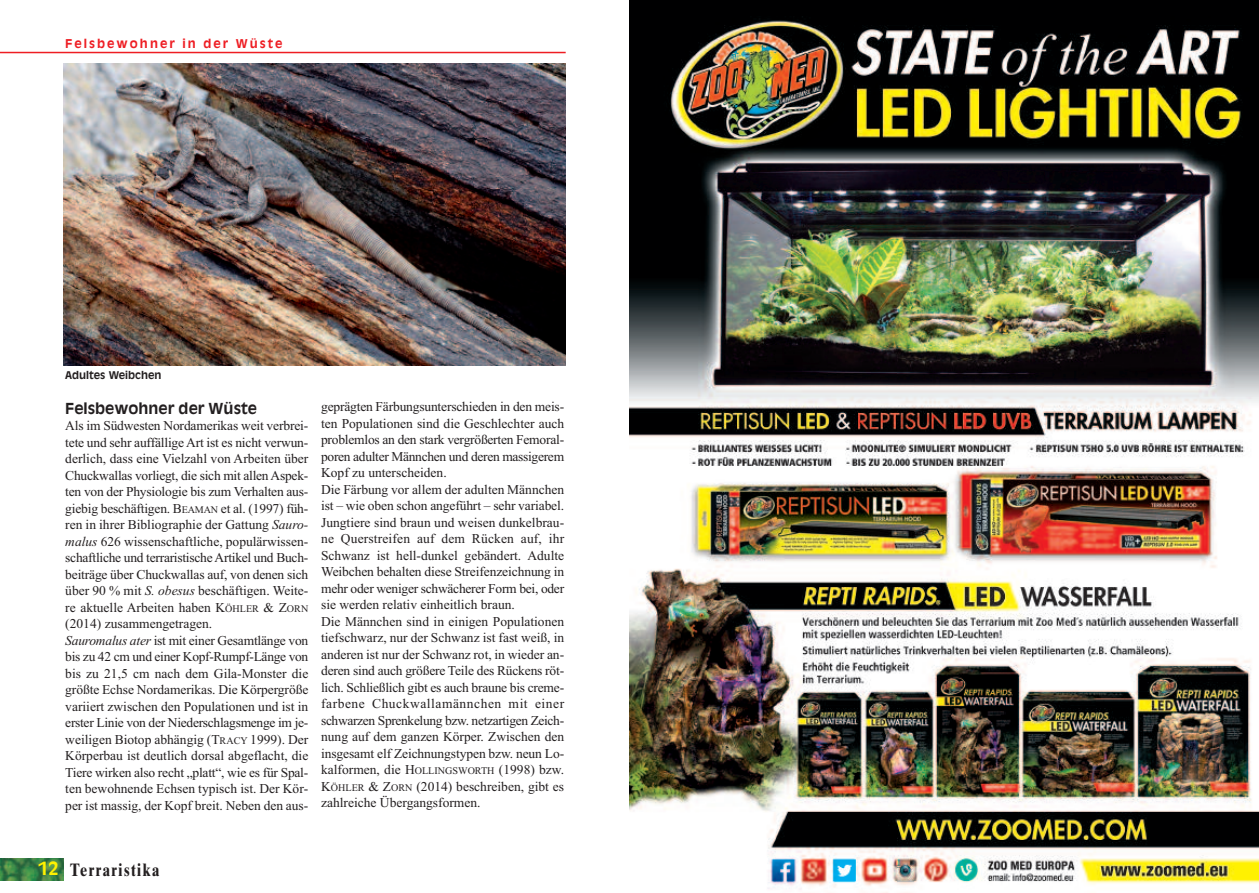
<style>
.page{position:relative;width:1259px;height:893px;background:#fff}
.page>*{position:absolute;margin:0;border:0;box-sizing:border-box;transform-origin:0 0}
.t1{font:18px "Times Ten Bold Os F";letter-spacing:.1em;color:#231f20;scale:.8 1}
.t2{font:700 18px "Antique Olive";color:#fff101}
.t3{font:700 15px "Antique Olive";color:#231f20}
.t4{font:13.5px/16.5px "Times New Roman";letter-spacing:-.005em;color:#231f20}
.t5{font:700 12px "Antique Olive";letter-spacing:.165em;color:#ee1d23}
.t6{font:700 10.5px "Antique Olive";color:#231f20}
.s1{font-size:10.2px}
.s2{font-style:italic}
</style>
<div class="page">
<img style="left:0;top:859px;width:64px;height:21px">
<hr style="left:0;top:52px;width:566px;height:1px;background:#ee1d23">
<img style="left:629px;top:0;width:630px;height:893px">
<img style="left:64px;top:64px;width:502px;height:301px">
<p class="t5" style="left:65px;top:39px;width:219px">Felsbewohner in der Wüste</p>
<p class="t6" style="left:65px;top:371px;width:98px">Adultes Weibchen</p>
<p class="t3" style="left:65px;top:402px;width:193px">Felsbewohner der Wüste</p>
<p class="t4" style="left:65px;top:417px;width:245px">Als im Südwesten Nordamerikas weit verbrei&shy;tete und sehr auffällige Art ist es nicht verwun&shy;derlich, dass eine Vielzahl von Arbeiten über Chuckwallas vorliegt, die sich mit allen Aspek&shy;ten von der Physiologie bis zum Verhalten aus&shy;giebig beschäftigen. B<span class="s1">EAMAN</span> et al. (1997) füh&shy;ren in ihrer Bibliographie der Gattung <span class="s2">Sauro&shy;malus</span> 626 wissenschaftliche, populärwissen&shy;schaftliche und terraristische Artikel und Buch&shy;beiträge über Chuckwallas auf, von denen sich über 90 % mit <span class="s2">S. obesus</span> beschäftigen. Weite&shy;re aktuelle Arbeiten haben K<span class="s1">ÖHLER</span> &amp; Z<span class="s1">ORN </span>(2014) zusammengetragen.<br><span class="s2">Sauromalus ater</span> ist mit einer Gesamtlänge von bis zu 42 cm und einer Kopf-Rumpf-Länge von bis zu 21,5 cm nach dem Gila-Monster die größte Echse Nordamerikas. Die Körpergröße variiert zwischen den Populationen und ist in erster Linie von der Niederschlagsmenge im je&shy;weiligen Biotop abhängig (T<span class="s1">RACY</span> 1999). Der Körperbau ist deutlich dorsal abgeflacht, die Tiere wirken also recht „platt“, wie es für Spal&shy;ten bewohnende Echsen typisch ist. Der Kör&shy;per ist massig, der Kopf breit. Neben den aus-</p>
<p class="t4" style="left:321px;top:398px;width:245px">geprägten Färbungsunterschieden in den meis&shy;ten Populationen sind die Geschlechter auch problemlos an den stark vergrößerten Femoral&shy;poren adulter Männchen und deren massigerem Kopf zu unterscheiden.<br>Die Färbung vor allem der adulten Männchen ist – wie oben schon angeführt – sehr variabel.<br>Jungtiere sind braun und weisen dunkelbrau&shy;ne Querstreifen auf dem Rücken auf, ihr Schwanz ist hell-dunkel gebändert. Adulte Weibchen behalten diese Streifenzeichnung in mehr oder weniger schwächerer Form bei, oder sie werden relativ einheitlich braun.<br>Die Männchen sind in einigen Populationen tiefschwarz, nur der Schwanz ist fast weiß, in anderen ist nur der Schwanz rot, in wieder an&shy;deren sind auch größere Teile des Rückens röt&shy;lich. Schließlich gibt es auch braune bis creme&shy;farbene Chuckwallamännchen mit einer schwarzen Sprenkelung bzw. netzartigen Zeich&shy;nung auf dem ganzen Körper. Zwischen den insgesamt elf Zeichnungstypen bzw. neun Lo&shy;kalformen, die H<span class="s1">OLLINGSWORTH</span> (1998) bzw.<br>K<span class="s1">ÖHLER</span> &amp; Z<span class="s1">ORN</span> (2014) beschreiben, gibt es zahlreiche Übergangsformen.</p>
<h1 class="t2" style="left:39px;top:861px;width:22px">12</h1>
<h1 class="t1" style="left:70px;top:864px;width:113px">Terraristika</h1>
</div>
